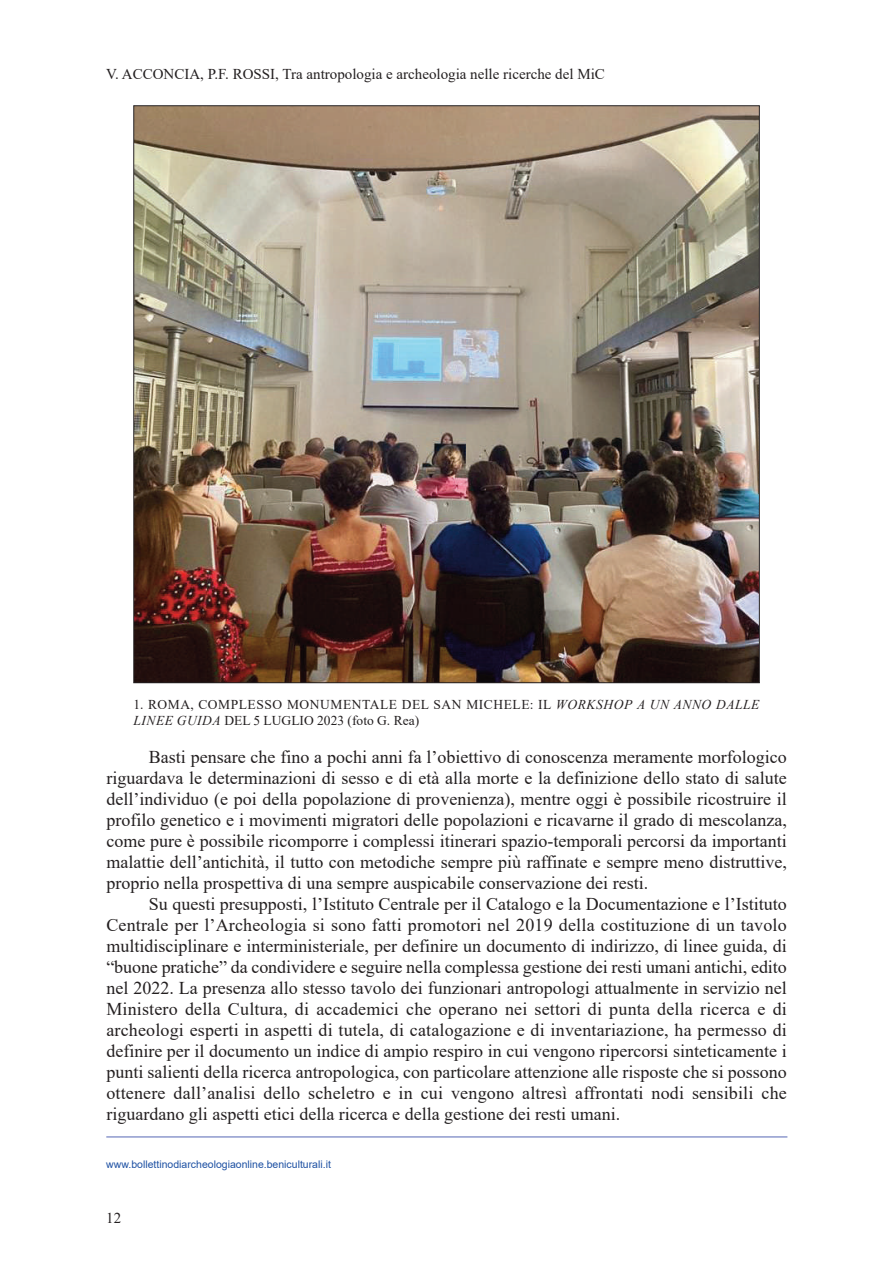
<style>
.page{position:relative;width:893px;height:1263px;background:#fff}
.page>*{position:absolute;margin:0;border:0;box-sizing:border-box;transform-origin:0 0}
.t1{font:18px/21px "Times New Roman";color:#231f20;text-align:justify}
.t2{font:15px "Times New Roman";color:#231f20}
.t3{font:13.5px/16.5px "Times New Roman";letter-spacing:.04em;color:#231f20}
.t4{font:10.5px "Arial";color:#1e51a3}
.s1{font-style:italic}
</style>
<div class="page">
<hr style="left:106px;top:1136px;width:681px;height:2px;background:#8e99cd">
<img style="left:135px;top:107px;width:623px;height:574px">
<p class="t2" style="left:106px;top:65px;width:500px">V. ACCONCIA, P.F. ROSSI, Tra antropologia e archeologia nelle ricerche del MiC</p>
<p class="t3" style="left:133px;top:696px;width:628px">1. ROMA, COMPLESSO MONUMENTALE DEL SAN MICHELE: IL <span class="s1">WORKSHOP A UN ANNO DALLE<br>LINEE GUIDA</span> DEL 5 LUGLIO 2023 (foto G. Rea)</p>
<p class="t1" style="left:106px;top:746px;width:682px;text-indent:43px">Basti pensare che fino a pochi anni fa l’obiettivo di conoscenza meramente morfologico riguardava le determinazioni di sesso e di età alla morte e la definizione dello stato di salute dell’individuo (e poi della popolazione di provenienza), mentre oggi è possibile ricostruire il profilo genetico e i movimenti migratori delle popolazioni e ricavarne il grado di mescolanza, come pure è possibile ricomporre i complessi itinerari spazio-temporali percorsi da importanti malattie dell’antichità, il tutto con metodiche sempre più raffinate e sempre meno distruttive, proprio nella prospettiva di una sempre auspicabile conservazione dei resti.</p>
<p class="t1" style="left:106px;top:893px;width:682px;text-indent:43px">Su questi presupposti, l’Istituto Centrale per il Catalogo e la Documentazione e l’Istituto Centrale per l’Archeologia si sono fatti promotori nel 2019 della costituzione di un tavolo multidisciplinare e interministeriale, per definire un documento di indirizzo, di linee guida, di “buone pratiche” da condividere e seguire nella complessa gestione dei resti umani antichi, edito nel 2022. La presenza allo stesso tavolo dei funzionari antropologi attualmente in servizio nel Ministero della Cultura, di accademici che operano nei settori di punta della ricerca e di archeologi esperti in aspetti di tutela, di catalogazione e di inventariazione, ha permesso di definire per il documento un indice di ampio respiro in cui vengono ripercorsi sinteticamente i punti salienti della ricerca antropologica, con particolare attenzione alle risposte che si possono ottenere dall’analisi dello scheletro e in cui vengono altresì affrontati nodi sensibili che riguardano gli aspetti etici della ricerca e della gestione dei resti umani.</p>
<p class="t4" style="left:106px;top:1159px;width:226px">www.bollettinodiarcheologiaonline.beniculturali.it</p>
<p class="t2" style="left:106px;top:1209px;width:16px">12</p>
</div>
